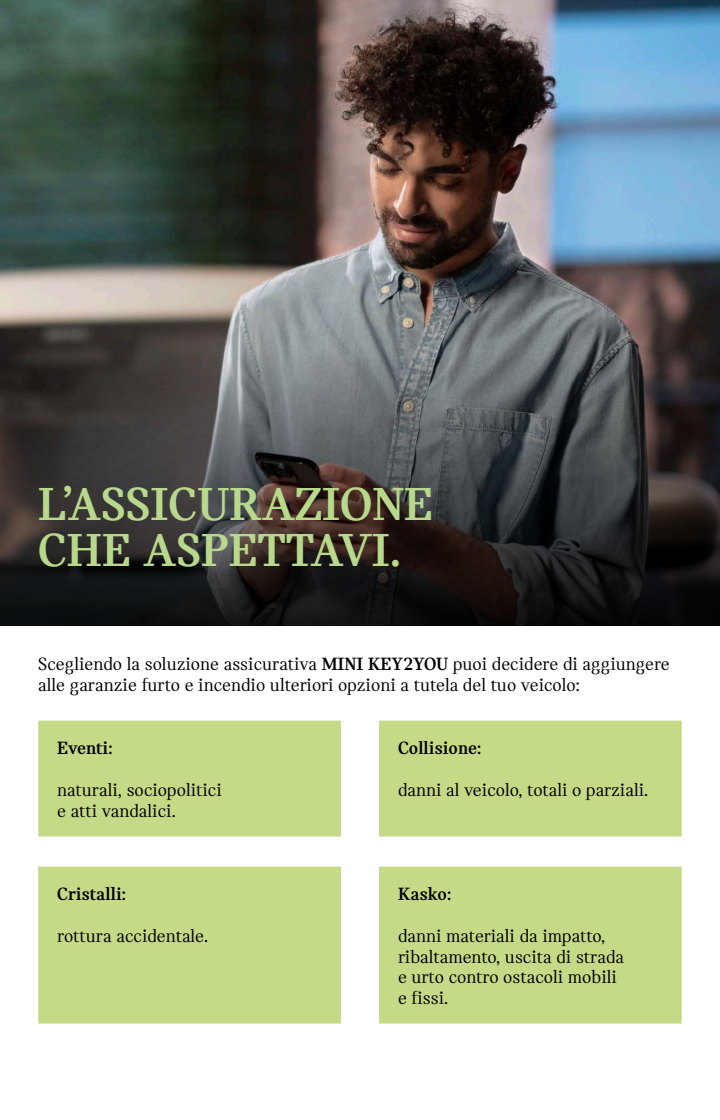
<style>
.page{position:relative;width:720px;height:1120px;background:#fff}
.page>*{position:absolute;margin:0;border:0;box-sizing:border-box;transform-origin:0 0}
.t1{font:50px/46px "MINI Serif Headline";color:#b8d98b}
.t2{font:19px/20.8px "MINI Serif";color:#000001}
.t3{font:700 19px "MINI Serif";color:#000001}
.s1{font-weight:700}
</style>
<div class="page">
<div style="left:38px;top:867px;width:303px;height:157px;background:#c5da86"></div>
<div style="left:379px;top:721px;width:303px;height:116px;background:#c5da86"></div>
<div style="left:379px;top:867px;width:303px;height:157px;background:#c5da86"></div>
<div style="left:38px;top:721px;width:303px;height:116px;background:#c5da86"></div>
<img style="left:0;top:0;width:720px;height:351px">
<svg style="left:0;top:351px;width:720px;height:275px;background:#373536"></svg>
<h1 class="t1" style="left:38px;top:480px;width:396px">L’ASSICURAZIONE<br>CHE ASPETTAVI.</h1>
<p class="t2" style="left:38px;top:653px;width:633px">Scegliendo la soluzione assicurativa <span class="s1">MINI KEY2YOU</span> puoi decidere di aggiungere alle garanzie furto e incendio ulteriori opzioni a tutela del tuo veicolo:</p>
<p class="t3" style="left:57px;top:737px;width:57px">Eventi:</p>
<p class="t2" style="left:57px;top:779px;width:166px">naturali, sociopolitici e atti vandalici.</p>
<p class="t3" style="left:57px;top:883px;width:70px">Cristalli:</p>
<p class="t2" style="left:57px;top:925px;width:152px">rottura accidentale.</p>
<p class="t3" style="left:398px;top:737px;width:85px">Collisione:</p>
<p class="t2" style="left:398px;top:779px;width:252px">danni al veicolo, totali o parziali.</p>
<p class="t3" style="left:398px;top:883px;width:55px">Kasko:</p>
<p class="t2" style="left:398px;top:925px;width:228px">danni materiali da impatto, ribaltamento, uscita di strada e urto contro ostacoli mobili e fissi.</p>
</div>
